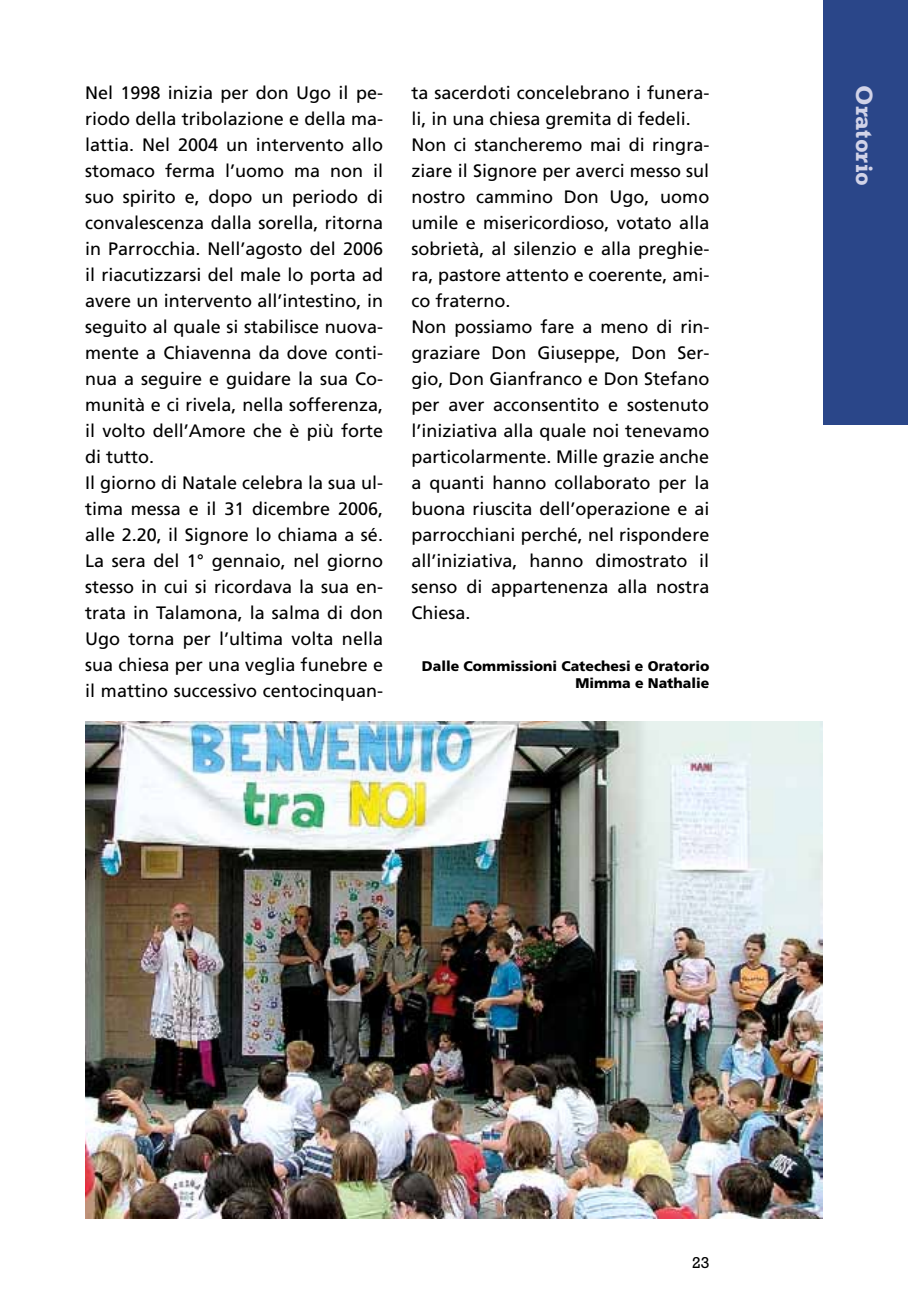
<style>
.page{position:relative;width:908px;height:1304px;background:#fff}
.page>*{position:absolute;margin:0;border:0;box-sizing:border-box;transform-origin:0 0}
.t1{font:700 24px "Rockwell";color:#d1d3e8}
.t2{font:18px/26px "Frutiger";color:#000}
.t3{font:16px "Rockwell";color:#000}
.t4{font:900 14px/16.8px "Frutiger";color:#000;text-align:right}
</style>
<div class="page">
<img style="left:85px;top:721px;width:737px;height:498px">
<div style="left:822px;top:0;width:85px;height:425px;background:#2a4689"></div>
<p class="t2" style="left:85px;top:80px;width:299px">Nel 1998 inizia per don Ugo il pe&shy;riodo della tribolazione e della ma&shy;lattia. Nel 2004 un intervento allo stomaco ferma l’uomo ma non il suo spirito e, dopo un periodo di convalescenza dalla sorella, ritorna in Parrocchia. Nell’agosto del 2006 il riacutizzarsi del male lo porta ad avere un intervento all’intestino, in seguito al quale si stabilisce nuova&shy;mente a Chiavenna da dove conti&shy;nua a seguire e guidare la sua Co&shy;munità e ci rivela, nella sofferenza, il volto dell’Amore che è più forte di tutto.<br>I l giorno di Natale celebra la sua ul&shy;tima messa e il 31 dicembre 2006, alle 2.20, il Signore lo chiama a sé.<br>La sera del 1° gennaio, nel giorno stesso in cui si ricordava la sua en&shy;trata in Talamona, la salma di don Ugo torna per l’ultima volta nella sua chiesa per una veglia funebre e il mattino successivo centocinquan-</p>
<p class="t2" style="left:411px;top:79px;width:299px">ta sacerdoti concelebrano i funera&shy;li, in una chiesa gremita di fedeli.<br>Non ci stancheremo mai di ringra&shy;ziare il Signore per averci messo sul nostro cammino Don Ugo, uomo umile e misericordioso, votato alla sobrietà, al silenzio e alla preghie&shy;ra, pastore attento e coerente, ami&shy;co fraterno.<br>Non possiamo fare a meno di rin&shy;graziare Don Giuseppe, Don Ser&shy;gio, Don Gianfranco e Don Stefano per aver acconsentito e sostenuto l’iniziativa alla quale noi tenevamo particolarmente. M ille grazie anche a quanti hanno collaborato per la buona riuscita dell’operazione e ai parrocchiani perché, nel rispondere all’iniziativa, hanno dimostrato il senso di appartenenza alla nostra<br>Chiesa.</p>
<p class="t4" style="left:422px;top:658px;width:289px">Dalle Commissioni Catechesi e Oratorio<br>Mimma e Nathalie</p>
<h1 class="t1" style="left:878px;top:85px;width:102px;rotate:90deg">Oratorio</h1>
<p class="t3" style="left:691px;top:1253px;width:19px">23</p>
</div>
